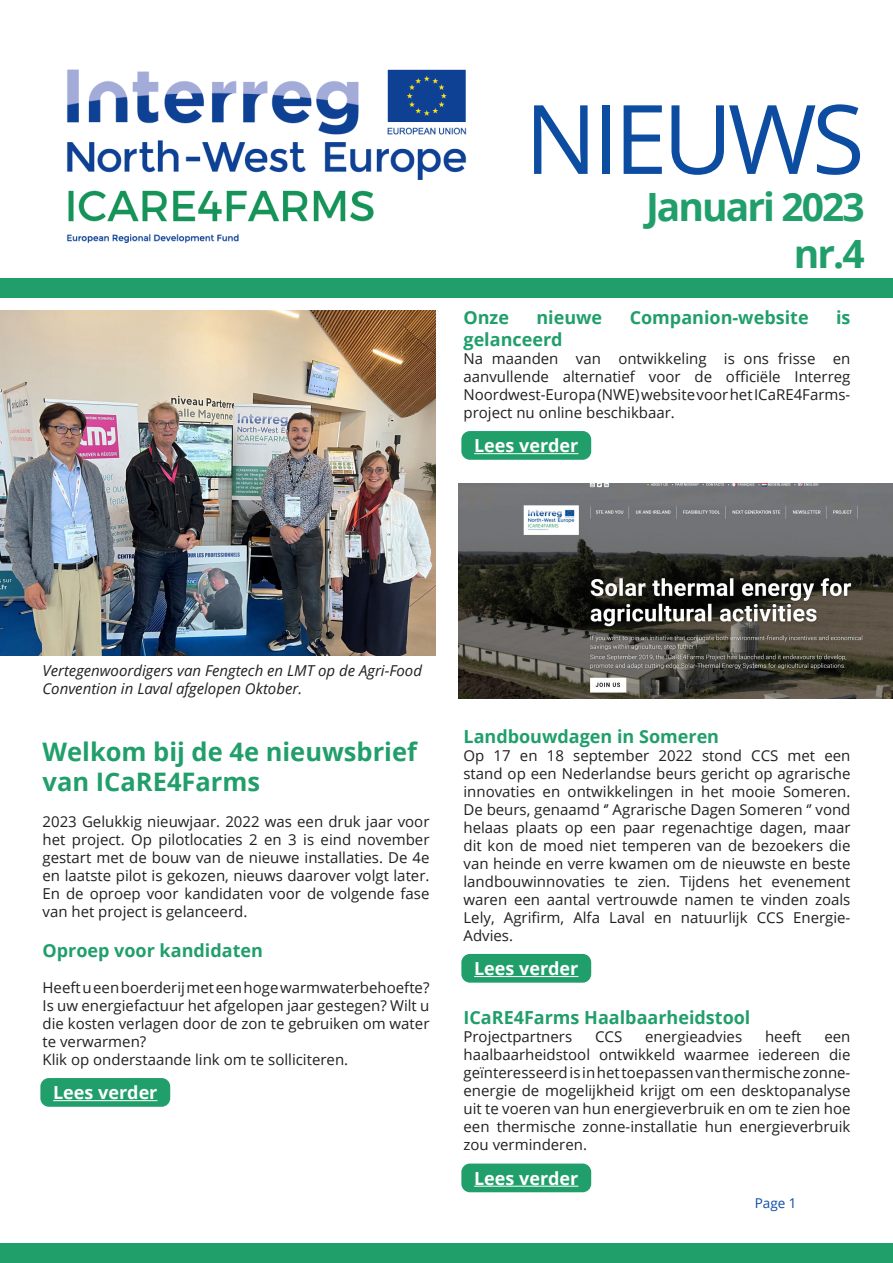
<style>
.page{position:relative;width:893px;height:1263px;background:#fff}
.page>*{position:absolute;margin:0;border:0;box-sizing:border-box;transform-origin:0 0}
.t1{font:96px "Open Sans";letter-spacing:-.05em;color:#0d4da1}
.t2{font:700 39px/46.8px "Open Sans";letter-spacing:-.05em;color:#219f6b;text-align:right}
.t3{font:700 25.5px/30.6px "Open Sans";color:#219f6b}
.t4{font:700 18px "Open Sans";color:#219f6b}
.t5{font:700 18px "Open Sans";color:#fff}
.t6{font:15px/18px "Open Sans";color:#231f20;text-align:justify}
.t7{font:italic 15px/18px "Open Sans";color:#231f20}
.t8{font:13.5px "Open Sans";color:#0d4da1}
</style>
<div class="page">
<img style="left:67px;top:69px;width:400px;height:173px">
<img style="left:0;top:310px;width:436px;height:346px">
<div style="left:0;top:279px;width:893px;height:19px;background:#219f6b"></div>
<div style="left:0;top:1244px;width:893px;height:19px;background:#219f6b"></div>
<div style="left:40px;top:1078px;width:130px;height:29px;background:#219f6b;border-radius:9px"></div>
<hr style="left:53px;top:1100px;width:104px;height:1px;background:#fff">
<div style="left:461px;top:431px;width:130px;height:29px;background:#219f6b;border-radius:9px"></div>
<hr style="left:474px;top:453px;width:104px;height:1px;background:#fff">
<div style="left:461px;top:954px;width:130px;height:29px;background:#219f6b;border-radius:9px"></div>
<hr style="left:474px;top:976px;width:104px;height:1px;background:#fff">
<div style="left:461px;top:1163px;width:130px;height:29px;background:#219f6b;border-radius:9px"></div>
<hr style="left:474px;top:1186px;width:104px;height:1px;background:#fff">
<img style="left:458px;top:483px;width:435px;height:216px">
<h1 class="t1" style="left:525px;top:73px;width:342px">NIEUWS</h1>
<h2 class="t2" style="left:646px;top:182px;width:220px">Januari 2023 nr.4</h2>
<p class="t4" style="left:463px;top:305px;width:47px">Onze</p>
<p class="t4" style="left:536px;top:305px;width:67px">nieuwe</p>
<p class="t4" style="left:630px;top:305px;width:180px">Companion-website</p>
<p class="t4" style="left:836px;top:305px;width:16px">is</p>
<p class="t4" style="left:463px;top:327px;width:101px">gelanceerd</p>
<p class="t6" style="left:463px;top:349px;width:388px">Na maanden van ontwikkeling is ons frisse en aanvullende alternatief voor de officiële Interreg Noordwest-Europa (NWE) website voor het ICaRE4Farms&shy;project nu online beschikbaar.</p>
<p class="t5" style="left:474px;top:433px;width:106px">Lees verder</p>
<p class="t7" style="left:43px;top:661px;width:381px">Vertegenwoordigers van Fengtech en LMT op de Agri-Food<br>Convention in Laval afgelopen Oktober.</p>
<h3 class="t3" style="left:43px;top:735px;width:376px">Welkom bij de 4e nieuwsbrief van ICaRE4Farms</h3>
<p class="t6" style="left:43px;top:812px;width:388px">2023 Gelukkig nieuwjaar. 2022 was een druk jaar voor het project. Op pilotlocaties 2 en 3 is eind november gestart met de bouw van de nieuwe installaties. De 4e en laatste pilot is gekozen, nieuws daarover volgt later.<br>En de oproep voor kandidaten voor de volgende fase van het project is gelanceerd.</p>
<p class="t4" style="left:43px;top:937px;width:222px">Oproep voor kandidaten</p>
<p class="t6" style="left:43px;top:978px;width:388px;text-align:left">Heeft u een boerderij met een hoge warmwaterbehoefte?<br>Is uw energiefactuur het afgelopen jaar gestegen? Wilt u die kosten verlagen door de zon te gebruiken om water te verwarmen?<br>Klik op onderstaande link om te solliciteren.</p>
<p class="t5" style="left:53px;top:1080px;width:106px">Lees verder</p>
<p class="t4" style="left:463px;top:723px;width:257px">Landbouwdagen in Someren</p>
<p class="t6" style="left:463px;top:746px;width:388px">Op 17 en 18 september 2022 stond CCS met een stand op een Nederlandse beurs gericht op agrarische innovaties en ontwikkelingen in het mooie Someren.<br>De beurs, genaamd ‘’ Agrarische Dagen Someren ‘’ vond helaas plaats op een paar regenachtige dagen, maar dit kon de moed niet temperen van de bezoekers die van heinde en verre kwamen om de nieuwste en beste landbouwinnovaties te zien. Tijdens het evenement waren een aantal vertrouwde namen te vinden zoals Lely, Agrifirm, Alfa Laval en natuurlijk CCS Energie-Advies.</p>
<p class="t5" style="left:474px;top:956px;width:106px">Lees verder</p>
<p class="t4" style="left:463px;top:1005px;width:288px">ICaRE4Farms Haalbaarheidstool</p>
<p class="t6" style="left:463px;top:1027px;width:110px">Projectpartners</p>
<p class="t6" style="left:595px;top:1027px;width:29px">CCS</p>
<p class="t6" style="left:645px;top:1027px;width:99px">energieadvies</p>
<p class="t6" style="left:765px;top:1027px;width:38px">heeft</p>
<p class="t6" style="left:463px;top:1027px;width:388px;text-indent:361px">een haalbaarheidstool ontwikkeld waarmee iedereen die geïnteresseerd is in het toepassen van thermische zonne&shy;energie de mogelijkheid krijgt om een desktopanalyse uit te voeren van hun energieverbruik en om te zien hoe een thermische zonne-installatie hun energieverbruik zou verminderen.</p>
<p class="t5" style="left:474px;top:1165px;width:106px">Lees verder</p>
<p class="t8" style="left:755px;top:1194px;width:43px">Page 1</p>
</div>
